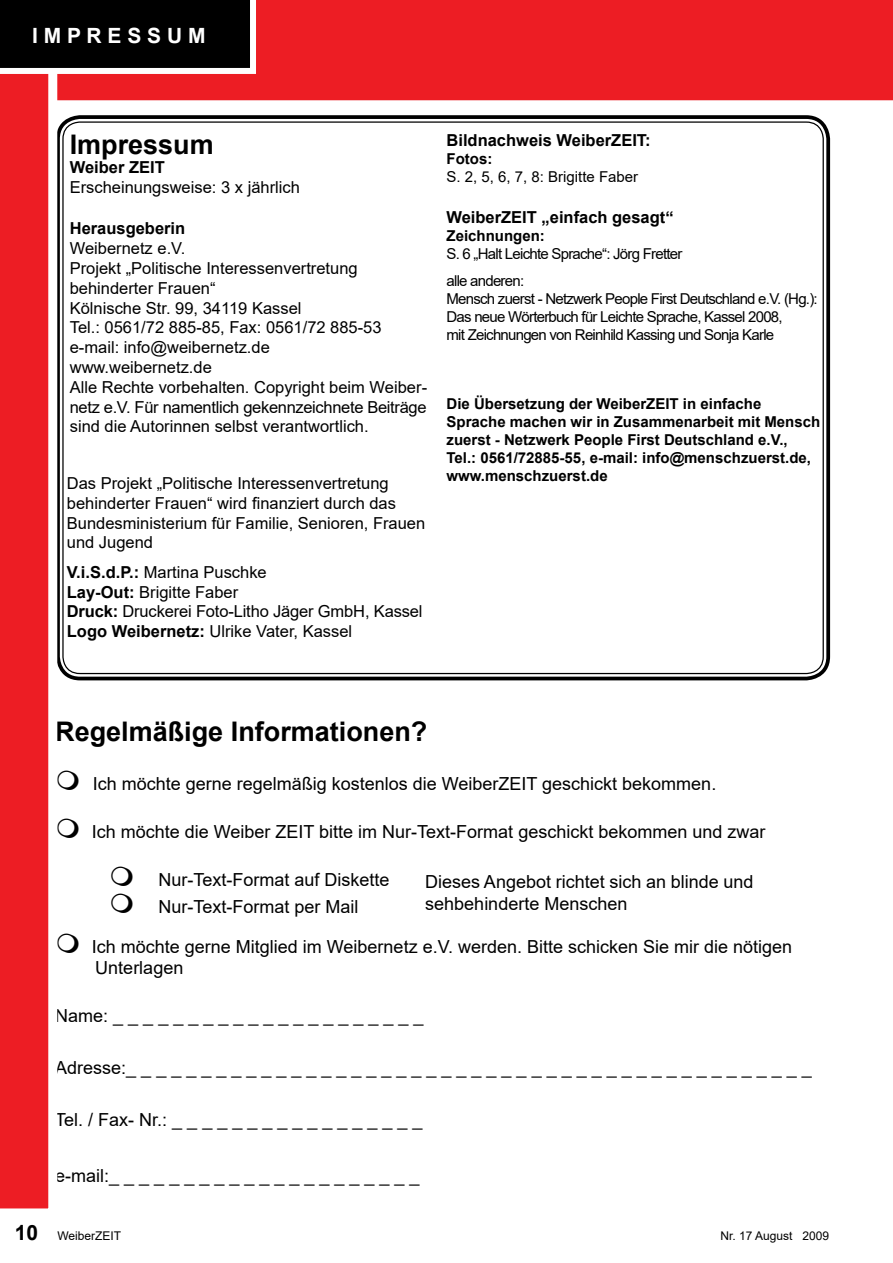
<style>
.page{position:relative;width:893px;height:1263px;background:#fff}
.page>*{position:absolute;margin:0;border:0;box-sizing:border-box;transform-origin:0 0}
.t1{font:700 27px "Arial";color:#000}
.t2{font:700 21px "Arial";color:#fff}
.t3{font:18px/21px "Arial";color:#000}
.t4{font:16.5px/19.8px "Arial";color:#000}
.t5{font:700 16.5px "Arial";color:#000}
.t6{font:700 15px/18px "Arial";color:#000}
.t7{font:15px/18px "Arial";letter-spacing:-.05em;color:#000}
.t8{font:15px "Arial";color:#000}
.t9{font:12px "Arial";color:#000}
.s1{font-weight:700}
.s2{font-weight:700;font-size:21px}
</style>
<div class="page">
<div style="left:57px;top:0;width:836px;height:101px;background:#ed1d24"></div>
<div style="left:56px;top:115px;width:774px;height:565px;border:4px solid #000;border-radius:22px"></div>
<svg style="left:0;top:74px;width:57px;height:1135px;background:#ef3f45"></svg>
<svg style="left:0;top:0;width:256px;height:74px;background:#181818"></svg>
<p class="t2" style="left:32px;top:21px;width:175px">I M P R E S S U M</p>
<h1 class="t1" style="left:70px;top:125px;width:146px">Impressum</h1>
<p class="t5" style="left:70px;top:156px;width:97px">Weiber ZEIT</p>
<p class="t4" style="left:70px;top:177px;width:232px">Erscheinungsweise: 3 x jährlich</p>
<h2 class="t5" style="left:70px;top:217px;width:117px">Herausgeberin</h2>
<p class="t4" style="left:70px;top:238px;width:359px">Weibernetz e.V.<br>Projekt „Politische Interessenvertretung behinderter Frauen“<br>Kölnische Str. 99, 34119 Kassel<br>Tel.: 0561/72 885-85, Fax: 0561/72 885-53 e-mail: info@weibernetz.de<br>www.weibernetz.de<br>Alle Rechte vorbehalten. Copyright beim Weiber&shy;netz e.V. Für namentlich gekennzeichnete Beiträge sind die Autorinnen selbst verantwortlich.</p>
<p class="t4" style="left:67px;top:473px;width:360px">Das Projekt „Politische Interessenvertretung behinderter Frauen“ wird finanziert durch das Bundesministerium für Familie, Senioren, Frauen und Jugend</p>
<p class="t4" style="left:67px;top:562px;width:357px"><span class="s1">V.i.S.d.P.:</span> Martina Puschke<br><span class="s1">Lay-Out:</span> Brigitte Faber<br><span class="s1">Druck:</span> Druckerei Foto-Litho Jäger GmbH, Kassel <span class="s1">Logo Weibernetz:</span> Ulrike Vater, Kassel</p>
<h2 class="t5" style="left:446px;top:129px;width:206px">Bildnachweis WeiberZEIT:</h2>
<h3 class="t6" style="left:446px;top:150px;width:47px">Fotos:</h3>
<p class="t8" style="left:446px;top:166px;width:193px">S. 2, 5, 6, 7, 8: Brigitte Faber</p>
<h2 class="t5" style="left:446px;top:206px;width:229px">WeiberZEIT „einfach gesagt“</h2>
<h3 class="t6" style="left:446px;top:227px;width:100px">Zeichnungen:</h3>
<p class="t7" style="left:446px;top:245px;width:237px">S. 6 „Halt Leichte Sprache“: Jörg Fretter</p>
<p class="t7" style="left:446px;top:271px;width:373px">alle anderen:<br>Mensch zuerst - Netzwerk People First Deutschland e.V. (Hg.):<br>Das neue Wörterbuch für Leichte Sprache, Kassel 2008,<br>mit Zeichnungen von Reinhild Kassing und Sonja Karle</p>
<p class="t6" style="left:446px;top:394px;width:375px">Die Übersetzung der WeiberZEIT in einfache Sprache machen wir in Zusammenarbeit mit Mensch zuerst - Netzwerk People First Deutschland e.V., Tel.: 0561/72885-55, e-mail: info@menschzuerst.de, www.menschzuerst.de</p>
<h1 class="t1" style="left:55px;top:713px;width:374px">Regelmäßige Informationen?</h1>
<p class="t3" style="left:93px;top:773px;width:625px">Ich möchte gerne regelmäßig kostenlos die WeiberZEIT geschickt bekommen.</p>
<p class="t3" style="left:92px;top:821px;width:675px">Ich möchte die Weiber ZEIT bitte im Nur-Text-Format geschickt bekommen und zwar</p>
<p class="t3" style="left:158px;top:869px;width:233px">Nur-Text-Format auf Diskette</p>
<p class="t3" style="left:158px;top:896px;width:202px">Nur-Text-Format per Mail</p>
<p class="t3" style="left:92px;top:936px;width:702px">Ich möchte gerne Mitglied im Weibernetz e.V. werden. Bitte schicken Sie mir die nötigen<br>Unterlagen</p>
<p class="t3" style="left:55px;top:1005px;width:370px">Name: _ _ _ _ _ _ _ _ _ _ _ _ _ _ _ _ _ _ _ _ _</p>
<p class="t3" style="left:55px;top:1057px;width:758px">Adresse:_ _ _ _ _ _ _ _ _ _ _ _ _ _ _ _ _ _ _ _ _ _ _ _ _ _ _ _ _ _ _ _ _ _ _ _ _ _ _ _ _ _ _ _ _ _</p>
<p class="t3" style="left:55px;top:1109px;width:369px">Tel. / Fax- Nr.: _ _ _ _ _ _ _ _ _ _ _ _ _ _ _ _ _</p>
<p class="t3" style="left:55px;top:1165px;width:366px">e-mail:_ _ _ _ _ _ _ _ _ _ _ _ _ _ _ _ _ _ _ _ _</p>
<p class="t3" style="left:425px;top:871px;width:330px;line-height:21.6px">Dieses Angebot richtet sich an blinde und sehbehinderte Menschen</p>
<p class="t9" style="left:15px;top:1228px;width:108px"><span class="s2">10</span> WeiberZEIT</p>
<p class="t9" style="left:720px;top:1228px;width:110px">Nr. 17 August 2009</p>
</div>
